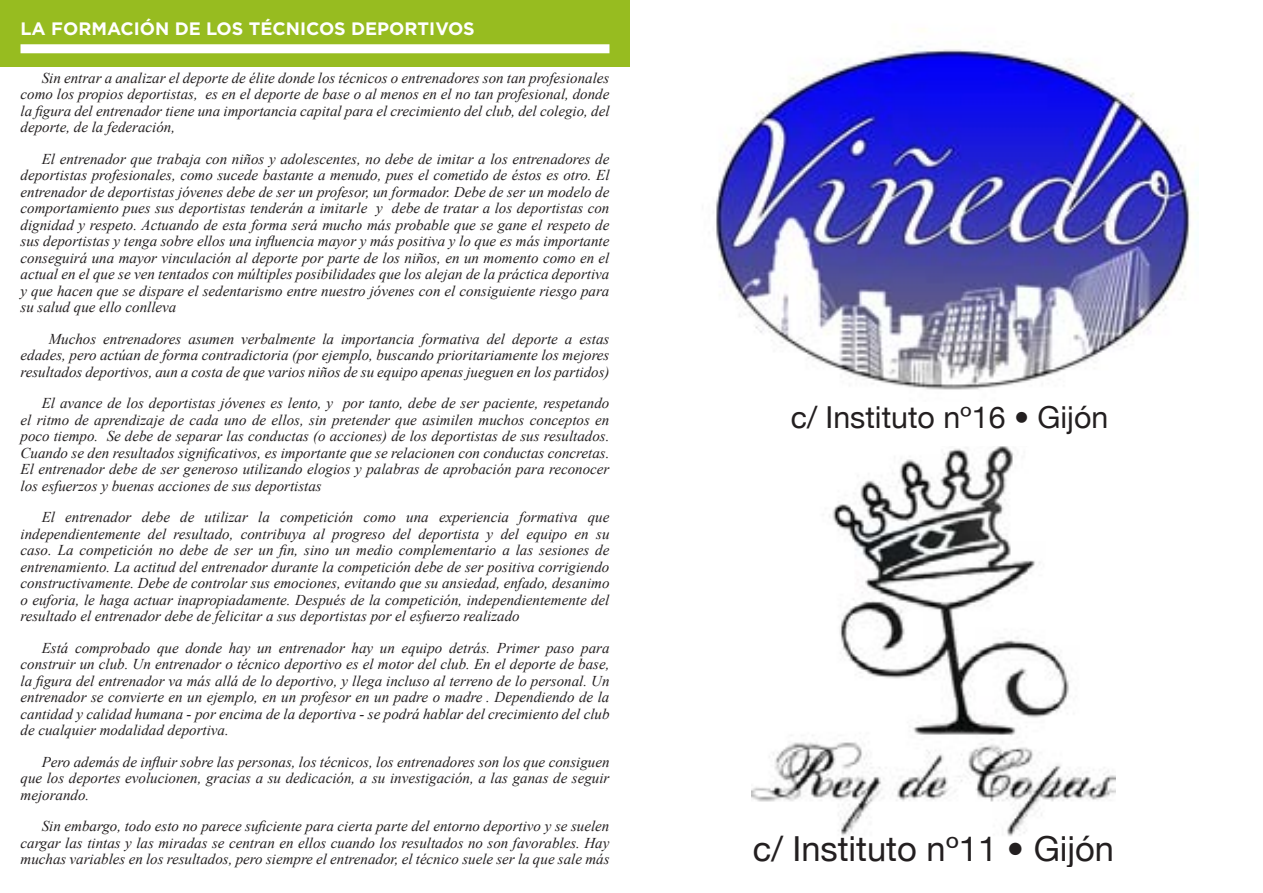
<style>
.page{position:relative;width:1263px;height:893px;background:#fff}
.page>*{position:absolute;margin:0;border:0;box-sizing:border-box;transform-origin:0 0}
.t1{font:34.5px "Helvetica Neue";color:#231f20}
.t2{font:30.3px "Helvetica Neue";color:#231f20}
.t3{font:700 18px "Gotham";color:#fff}
.t4{font:italic 15px/16.5px "Times New Roman";color:#231f20;text-align:justify}
</style>
<div class="page">
<div style="left:0;top:0;width:630px;height:66px;background:#97bc20"></div>
<div style="left:21px;top:44px;width:588px;height:9px;background:#fff"></div>
<img style="left:716px;top:29px;width:482px;height:361px">
<img style="left:752px;top:446px;width:363px;height:390px">
<p class="t3" style="left:21px;top:17px;width:456px">LA FORMACIÓN DE LOS TÉCNICOS DEPORTIVOS</p>
<p class="t4" style="left:21px;top:69px;width:590px;text-indent:21px">Sin entrar a analizar el deporte de élite donde los técnicos o entrenadores son tan profesionales como los propios deportistas, es en el deporte de base o al menos en el no tan profesional, donde la figura del entrenador tiene una importancia capital para el crecimiento del club, del colegio, del deporte, de la federación,</p>
<p class="t4" style="left:21px;top:150px;width:590px;text-indent:21px">El entrenador que trabaja con niños y adolescentes, no debe de imitar a los entrenadores de deportistas profesionales, como sucede bastante a menudo, pues el cometido de éstos es otro. El entrenador de deportistas jóvenes debe de ser un profesor, un formador. Debe de ser un modelo de comportamiento pues sus deportistas tenderán a imitarle y debe de tratar a los deportistas con dignidad y respeto. Actuando de esta forma será mucho más probable que se gane el respeto de sus deportistas y tenga sobre ellos una influencia mayor y más positiva y lo que es más importante conseguirá una mayor vinculación al deporte por parte de los niños, en un momento como en el actual en el que se ven tentados con múltiples posibilidades que los alejan de la práctica deportiva y que hacen que se dispare el sedentarismo entre nuestro jóvenes con el consiguiente riesgo para su salud que ello conlleva</p>
<p class="t4" style="left:21px;top:330px;width:590px;text-indent:28px">Muchos entrenadores asumen verbalmente la importancia formativa del deporte a estas edades, pero actúan de forma contradictoria (por ejemplo, buscando prioritariamente los mejores resultados deportivos, aun a costa de que varios niños de su equipo apenas jueguen en los partidos)</p>
<p class="t4" style="left:21px;top:395px;width:590px;text-indent:21px">El avance de los deportistas jóvenes es lento, y por tanto, debe de ser paciente, respetando el ritmo de aprendizaje de cada uno de ellos, sin pretender que asimilen muchos conceptos en poco tiempo. Se debe de separar las conductas (o acciones) de los deportistas de sus resultados.<br>Cuando se den resultados significativos, es importante que se relacionen con conductas concretas.<br>El entrenador debe de ser generoso utilizando elogios y palabras de aprobación para reconocer los esfuerzos y buenas acciones de sus deportistas</p>
<p class="t4" style="left:21px;top:509px;width:590px;text-indent:21px">El entrenador debe de utilizar la competición como una experiencia formativa que independientemente del resultado, contribuya al progreso del deportista y del equipo en su caso. La competición no debe de ser un fin, sino un medio complementario a las sesiones de entrenamiento. La actitud del entrenador durante la competición debe de ser positiva corrigiendo constructivamente. Debe de controlar sus emociones, evitando que su ansiedad, enfado, desanimo o euforia, le haga actuar inapropiadamente. Después de la competición, independientemente del resultado el entrenador debe de felicitar a sus deportistas por el esfuerzo realizado</p>
<p class="t4" style="left:21px;top:639px;width:590px;text-indent:21px">Está comprobado que donde hay un entrenador hay un equipo detrás. Primer paso para construir un club. Un entrenador o técnico deportivo es el motor del club. En el deporte de base, la figura del entrenador va más allá de lo deportivo, y llega incluso al terreno de lo personal. Un entrenador se convierte en un ejemplo, en un profesor en un padre o madre . Dependiendo de la cantidad y calidad humana - por encima de la deportiva - se podrá hablar del crecimiento del club de cualquier modalidad deportiva.</p>
<p class="t4" style="left:21px;top:753px;width:590px;text-indent:21px">Pero además de influir sobre las personas, los técnicos, los entrenadores son los que consiguen que los deportes evolucionen, gracias a su dedicación, a su investigación, a las ganas de seguir mejorando.</p>
<p class="t4" style="left:21px;top:818px;width:590px;text-indent:21px">Sin embargo, todo esto no parece suficiente para cierta parte del entorno deportivo y se suelen cargar las tintas y las miradas se centran en ellos cuando los resultados no son favorables. Hay muchas variables en los resultados, pero siempre el entrenador, el técnico suele ser la que sale más</p>
<h2 class="t2" style="left:791px;top:399px;width:319px">c/ Instituto nº16 • Gijón</h2>
<h1 class="t1" style="left:753px;top:828px;width:363px">c/ Instituto nº11 • Gijón</h1>
</div>
